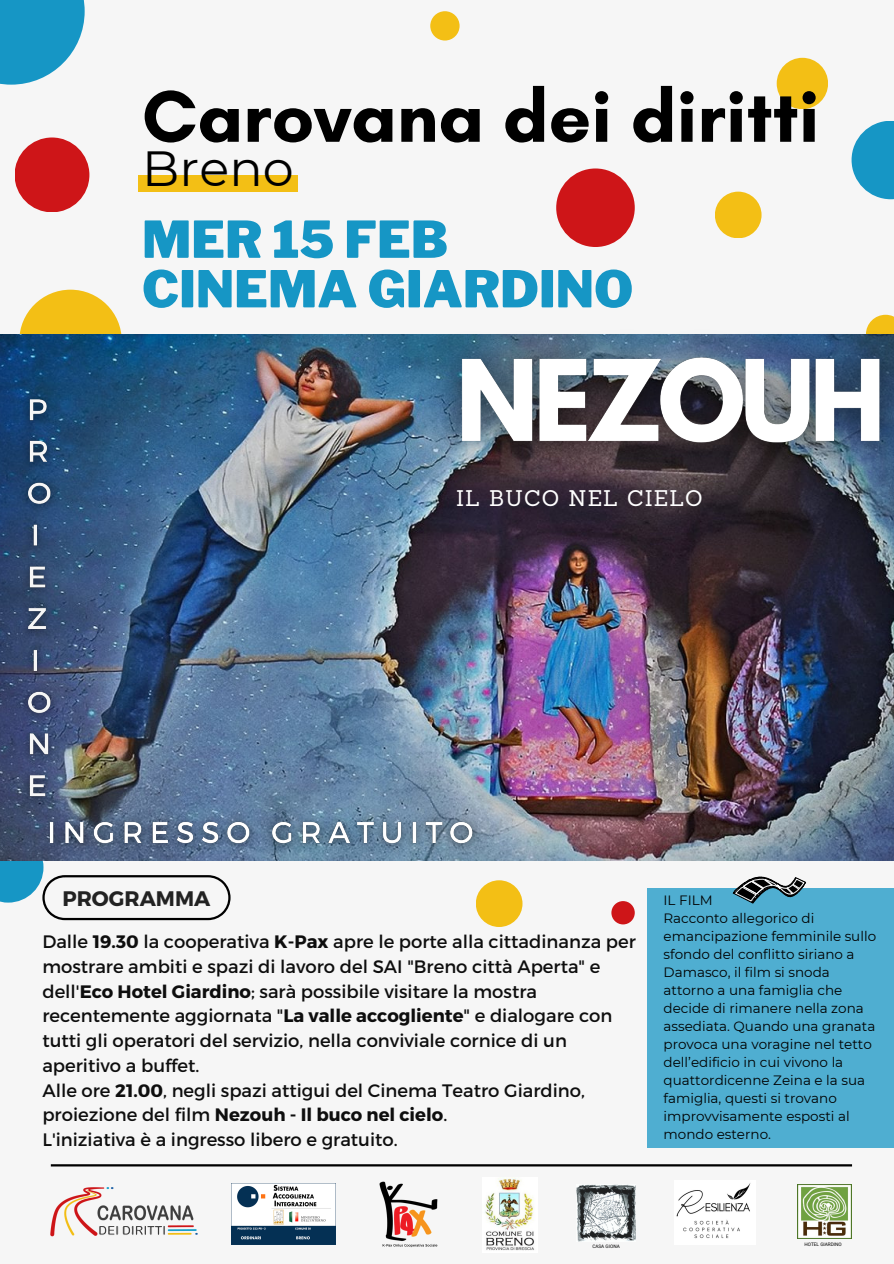
<style>
.page{position:relative;width:894px;height:1264px;background:#fff}
.page>*{position:absolute;margin:0;border:0;box-sizing:border-box;transform-origin:0 0}
.t1{font:700 74.4px "Glacial Indifference";color:#000}
.t2{font:900 50.4px/49.5px "Libre Franklin";color:#1696c5}
.t3{font:49.2px "Montserrat";letter-spacing:.005em;color:#000}
.t4{font:22.05px "Sanchez";letter-spacing:.05em;color:#fff}
.t5{font:700 21px "Montserrat";color:#222}
.t6{font:18px/24.8px "Montserrat";color:#0e0e0e}
.t7{font:13.5px/18px "Montserrat";color:#000}
.t8{font:4.8px "Roboto";color:#000}
.s1{font-weight:700}
</style>
<div class="page">
<div style="left:0;top:0;width:893px;height:1263px;background:#f6f6f6"></div>
<div style="left:15px;top:137px;width:74px;height:75px;background:#ce1518;border-radius:50%"></div>
<div style="left:19px;top:290px;width:103px;height:102px;background:#f3bf15;border-radius:50%"></div>
<div style="left:0;top:832px;width:43px;height:70px;background:#1696c5"></div>
<img style="left:0;top:334px;width:893px;height:526px">
<div style="left:647px;top:888px;width:246px;height:259px;background:#4faed1"></div>
<hr style="left:51px;top:1164px;width:800px;height:2px;background:#000">
<svg style="left:42px;top:875px;width:188px;height:45px"></svg>
<img style="left:50px;top:1187px;width:148px;height:50px">
<img style="left:797px;top:1184px;width:54px;height:54px">
<img style="left:232px;top:1183px;width:103px;height:61px">
<img style="left:379px;top:1181px;width:59px;height:67px">
<img style="left:485px;top:1178px;width:49px;height:72px">
<img style="left:676px;top:1183px;width:75px;height:55px">
<div style="left:776px;top:58px;width:51px;height:51px;background:#f3bf15;border-radius:50%"></div>
<img style="left:576px;top:1184px;width:59px;height:57px">
<div style="left:556px;top:168px;width:78px;height:79px;background:#ce1518;border-radius:50%"></div>
<svg style="left:0;top:0;width:85px;height:85px;fill:#1696c5"></svg>
<svg style="left:851px;top:121px;width:42px;height:78px;fill:#1696c5"></svg>
<div style="left:714px;top:192px;width:47px;height:46px;background:#f3bf15;border-radius:50%"></div>
<div style="left:430px;top:11px;width:29px;height:30px;background:#f3bf15;border-radius:50%"></div>
<div style="left:475px;top:880px;width:47px;height:47px;background:#f3bf15;border-radius:50%"></div>
<div style="left:611px;top:901px;width:23px;height:23px;background:#ce1518;border-radius:50%"></div>
<div style="left:139px;top:175px;width:159px;height:17px;background:#f3bf15"></div>
<svg style="left:730px;top:844px;width:81px;height:60px"></svg>
<img style="left:14px;top:377px;width:52px;height:440px">
<img style="left:413px;top:314px;width:480px;height:209px">
<img style="left:33px;top:801px;width:460px;height:64px">
<h1 class="t1" style="left:142px;top:71px;width:678px">Carovana dei diritti</h1>
<h3 class="t3" style="left:142px;top:138px;width:153px">Breno</h3>
<h2 class="t2" style="left:142px;top:215px;width:492px">MER 15 FEB<br>CINEMA GIARDINO</h2>
<p class="t4" style="left:456px;top:483px;width:248px">IL BUCO NEL CIELO</p>
<p class="t5" style="left:62px;top:884px;width:149px">PROGRAMMA</p>
<p class="t6" style="left:42px;top:928px;width:594px">Dalle <span class="s1">19.30</span> la cooperativa <span class="s1">K-Pax</span> apre le porte alla cittadinanza per mostrare ambiti e spazi di lavoro del SAI "Breno città Aperta" e dell'<span class="s1">Eco Hotel Giardino</span>; sarà possibile visitare la mostra recentemente aggiornata "<span class="s1">La valle accogliente</span>" e dialogare con tutti gli operatori del servizio, nella conviviale cornice di un aperitivo a buffet.<br>Alle ore <span class="s1">21.00</span>, negli spazi attigui del Cinema Teatro Giardino, proiezione del film <span class="s1">Nezouh - Il buco nel cielo</span>.<br>L'iniziativa è a ingresso libero e gratuito.</p>
<p class="t7" style="left:663px;top:890px;width:214px">IL FILM<br>Racconto allegorico di emancipazione femminile sullo sfondo del conflitto siriano a<br>Damasco, il film si snoda attorno a una famiglia che decide di rimanere nella zona assediata. Quando una granata provoca una voragine nel tetto dell’edificio in cui vivono la quattordicenne Zeina e la sua famiglia, questi si trovano improvvisamente esposti al mondo esterno.</p>
<p class="t8" style="left:592px;top:1243px;width:29px">CASA GIONA</p>
<p class="t8" style="left:804px;top:1241px;width:39px">HOTEL GIARDINO</p>
</div>
